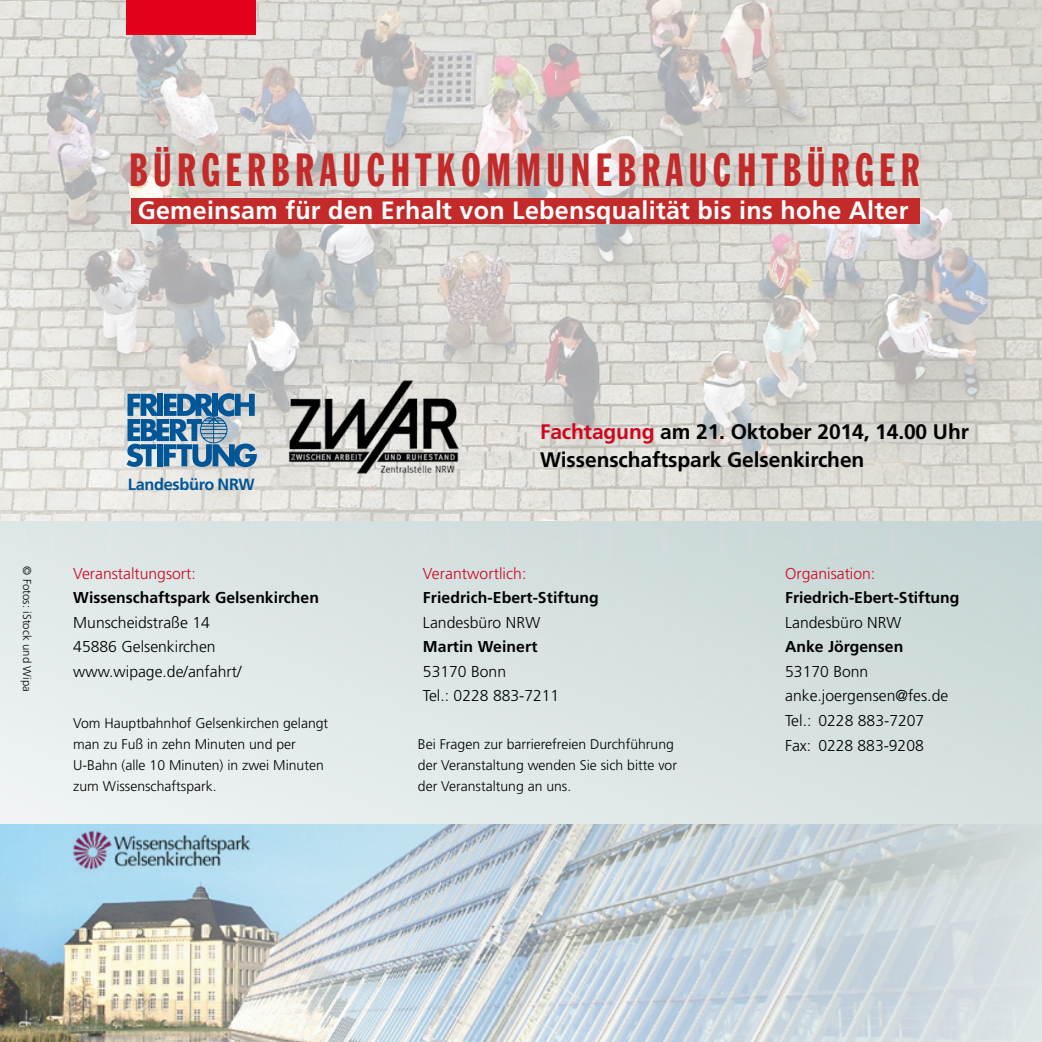
<style>
.page{position:relative;width:1042px;height:1042px;background:#fff}
.page>*{position:absolute;margin:0;border:0;box-sizing:border-box;transform-origin:0 0}
.t1{font:45.68px "Franklin Gothic Extra Cond";letter-spacing:.12em;color:#c22b2a}
.t2{font:700 25.03px "Frutiger";letter-spacing:.01em;color:#fff}
.t3{font:700 21px/28px "Frutiger CE";letter-spacing:-.005em;color:#000}
.t4{font:700 16.28px "Frutiger";letter-spacing:-.015em;color:#005697}
.t5{font:300 15.75px/24.5px "Frutiger";color:#000}
.t6{font:700 15.75px "Frutiger";color:#000}
.t7{font:300 15.75px "Frutiger";color:#cd071e}
.t8{font:300 14px/21px "Frutiger";color:#000}
.t9{font:300 11.38px "Frutiger";letter-spacing:.005em;color:#000}
.s1{color:#cd071e}
</style>
<div class="page">
<img style="left:0;top:0;width:1042px;height:825px">
<div style="left:126px;top:0;width:129px;height:35px;background:#e2001a"></div>
<svg style="left:126px;top:393px;width:131px;height:74px;background:#6191b3"></svg>
<div style="left:131px;top:198px;width:788px;height:26px;background:#c22b2a"></div>
<img style="left:286px;top:378px;width:174px;height:98px">
<img style="left:0;top:825px;width:1042px;height:217px">
<img style="left:71px;top:829px;width:180px;height:42px">
<h1 class="t1" style="left:129px;top:146px;width:792px">BÜRGERBRAUCHTKOMMUNEBRAUCHTBÜRGER</h1>
<h2 class="t2" style="left:138px;top:195px;width:772px">Gemeinsam für den Erhalt von Lebensqualität bis ins hohe Alter</h2>
<p class="t4" style="left:128px;top:475px;width:128px">Landesbüro NRW</p>
<p class="t9" style="left:33px;top:566px;width:127px;rotate:90deg">© Fotos: iStock und Wipa</p>
<p class="t7" style="left:73px;top:564px;width:124px">Veranstaltungsort:</p>
<p class="t6" style="left:73px;top:589px;width:247px">Wissenschaftspark Gelsenkirchen</p>
<p class="t5" style="left:73px;top:610px;width:170px">Munscheidstraße 14<br>45886 Gelsenkirchen www.wipage.de/anfahrt/</p>
<p class="t8" style="left:73px;top:712px;width:256px">Vom Hauptbahnhof Gelsenkirchen gelangt man zu Fuß in zehn Minuten und per U-Bahn (alle 10 Minuten) in zwei Minuten zum Wissenschaftspark.</p>
<h3 class="t3" style="left:540px;top:417px;width:430px"><span class="s1">Fachtagung</span> am 21. Oktober 2014, 14.00 Uhr<br>Wissenschaftspark Gelsenkirchen</h3>
<p class="t7" style="left:423px;top:564px;width:105px">Verantwortlich:</p>
<p class="t6" style="left:423px;top:589px;width:177px">Friedrich-Ebert-Stiftung</p>
<p class="t5" style="left:423px;top:610px;width:119px">Landesbüro NRW</p>
<p class="t6" style="left:423px;top:638px;width:116px">Martin Weinert</p>
<p class="t5" style="left:423px;top:659px;width:138px">53170 Bonn<br>Tel.: 0228 883-7211</p>
<p class="t7" style="left:785px;top:564px;width:92px">Organisation:</p>
<p class="t6" style="left:785px;top:589px;width:176px">Friedrich-Ebert-Stiftung</p>
<p class="t5" style="left:785px;top:610px;width:118px">Landesbüro NRW</p>
<p class="t6" style="left:785px;top:638px;width:120px">Anke Jörgensen</p>
<p class="t5" style="left:785px;top:659px;width:165px">53170 Bonn anke.joergensen@fes.de<br>Tel.: 0228 883-7207</p>
<p class="t8" style="left:418px;top:734px;width:257px">Bei Fragen zur barrierefreien Durchführung</p>
<p class="t5" style="left:785px;top:733px;width:140px">Fax: 0228 883-9208</p>
<p class="t8" style="left:418px;top:755px;width:261px">der Veranstaltung wenden Sie sich bitte vor der Veranstaltung an uns.</p>
</div>
